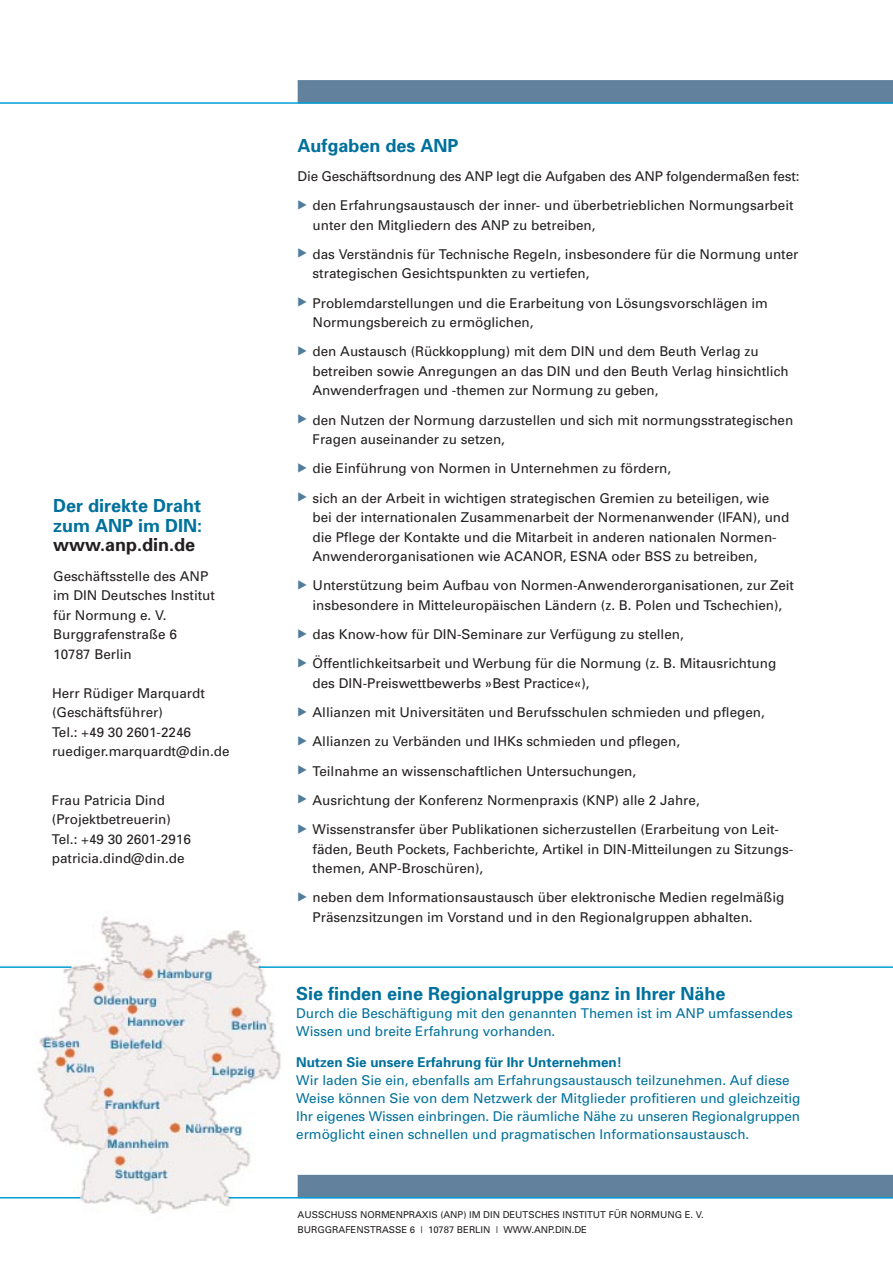
<style>
.page{position:relative;width:893px;height:1263px;background:#fff}
.page>*{position:absolute;margin:0;border:0;box-sizing:border-box;transform-origin:0 0}
.t1{font:700 18px/19.5px "Univers";color:#00719c}
.t2{font:700 18px "Univers";color:#231f20}
.t3{font:13.5px/19.5px "Univers";color:#231f20}
.t4{font:13.5px/18px "Univers";color:#00719c}
.t5{font:700 13.5px "Univers";color:#00719c}
.t6{font:9.45px/15px "Univers";color:#231f20}
.s1{font-family:"European Pi Three";font-size:12px;color:#507c9b}
</style>
<div class="page">
<div style="left:298px;top:1175px;width:595px;height:23px;background:#61819c"></div>
<div style="left:298px;top:80px;width:595px;height:23px;background:#61819c"></div>
<hr style="left:0;top:102px;width:893px;height:2px;background:#009fd5">
<img style="left:34px;top:916px;width:249px;height:298px">
<hr style="left:259px;top:966px;width:634px;height:2px;background:#009fd5">
<hr style="left:0;top:966px;width:72px;height:2px;background:#009fd5">
<hr style="left:229px;top:1197px;width:664px;height:1px;background:#009fd5">
<hr style="left:0;top:1197px;width:80px;height:1px;background:#009fd5">
<h1 class="t1" style="left:53px;top:498px;width:150px">Der direkte Draht zum ANP im DIN:</h1>
<h1 class="t2" style="left:53px;top:538px;width:143px">www.anp.din.de</h1>
<p class="t3" style="left:53px;top:567px;width:163px">Geschäftsstelle des ANP im DIN Deutsches Institut für Normung e. V.<br>Burggrafenstraße 6<br>10787 Berlin</p>
<p class="t3" style="left:52px;top:684px;width:179px">Herr Rüdiger Marquardt (Geschäftsführer)<br>Tel.: +49 30 2601-2246 ruediger.marquardt@din.de</p>
<p class="t3" style="left:52px;top:791px;width:141px">Frau Patricia Dind (Projektbetreuerin)<br>Tel.: +49 30 2601-2916 patricia.dind@din.de</p>
<h1 class="t1" style="left:298px;top:137px;width:162px">Aufgaben des ANP</h1>
<p class="t3" style="left:298px;top:167px;width:503px">Die Geschäftsordnung des ANP legt die Aufgaben des ANP folgendermaßen fest:</p>
<p class="t3" style="left:313px;top:197px;width:483px;text-indent:-15px"><span class="s1">-</span> den Erfahrungsaustausch der inner- und überbetrieblichen Normungsarbeit unter den Mitgliedern des ANP zu betreiben,</p>
<p class="t3" style="left:313px;top:245px;width:487px;text-indent:-15px"><span class="s1">-</span> das Verständnis für Technische Regeln, insbesondere für die Normung unter strategischen Gesichtspunkten zu vertiefen,</p>
<p class="t3" style="left:313px;top:294px;width:457px;text-indent:-15px"><span class="s1">-</span> Problemdarstellungen und die Erarbeitung von Lösungsvorschlägen im<br>Normungsbereich zu ermöglichen,</p>
<p class="t3" style="left:313px;top:343px;width:478px;text-indent:-15px"><span class="s1">-</span> den Austausch (Rückkopplung) mit dem DIN und dem Beuth Verlag zu betreiben sowie Anregungen an das DIN und den Beuth Verlag hinsichtlich<br>Anwenderfragen und -themen zur Normung zu geben,</p>
<p class="t3" style="left:313px;top:411px;width:482px;text-indent:-15px"><span class="s1">-</span> den Nutzen der Normung darzustellen und sich mit normungsstrategischen<br>Fragen auseinander zu setzen,</p>
<p class="t3" style="left:298px;top:460px;width:375px"><span class="s1">-</span> die Einführung von Normen in Unternehmen zu fördern,</p>
<p class="t3" style="left:313px;top:489px;width:478px;text-indent:-15px"><span class="s1">-</span> sich an der Arbeit in wichtigen strategischen Gremien zu beteiligen, wie bei der internationalen Zusammenarbeit der Normenanwender (IFAN), und die Pflege der Kontakte und die Mitarbeit in anderen nationalen Normen-Anwen derorganisationen wie ACANOR, ESNA oder BSS zu betreiben,</p>
<p class="t3" style="left:298px;top:577px;width:498px;text-align:center"><span class="s1">-</span> Unterstützung beim Aufbau von Normen-Anwenderorganisationen, zur Zeit insbesondere in Mitteleuropäischen Ländern (z. B. Polen und Tschechien),</p>
<p class="t3" style="left:298px;top:626px;width:388px"><span class="s1">-</span> das Know-how für DIN-Seminare zur Verfügung zu stellen,</p>
<p class="t3" style="left:313px;top:655px;width:465px;text-indent:-15px"><span class="s1">-</span> Öffentlichkeitsarbeit und Werbung für die Normung (z. B. Mitausrichtung des DIN-Preiswettbewerbs »Best Practice«),</p>
<p class="t3" style="left:298px;top:704px;width:469px"><span class="s1">-</span> Allianzen mit Universitäten und Berufsschulen schmieden und pflegen,</p>
<p class="t3" style="left:298px;top:733px;width:384px"><span class="s1">-</span> Allianzen zu Verbänden und IHKs schmieden und pflegen,</p>
<p class="t3" style="left:298px;top:762px;width:340px"><span class="s1">-</span> Teilnahme an wissenschaftlichen Untersuchungen,</p>
<p class="t3" style="left:298px;top:791px;width:404px"><span class="s1">-</span> Ausrichtung der Konferenz Normenpraxis (KNP) alle 2 Jahre,</p>
<p class="t3" style="left:313px;top:821px;width:482px;text-indent:-15px"><span class="s1">-</span> Wissenstransfer über Publikationen sicherzustellen (Erarbeitung von Leit - fäden, Beuth Pockets, Fachberichte, Artikel in DIN-Mitteilungen zu Sitzungs - themen, ANP-Broschüren),</p>
<p class="t3" style="left:313px;top:889px;width:473px;text-indent:-15px"><span class="s1">-</span> neben dem Informationsaustausch über elektronische Medien regelmäßig<br>Präsenzsitzungen im Vorstand und in den Regionalgruppen abhalten.</p>
<h1 class="t1" style="left:296px;top:985px;width:431px">Sie finden eine Regionalgruppe ganz in Ihrer Nähe</h1>
<p class="t4" style="left:296px;top:1005px;width:498px">Durch die Beschäftigung mit den genannten Themen ist im ANP um fassendes<br>Wissen und breite Erfahrung vor handen.</p>
<p class="t5" style="left:296px;top:1057px;width:327px">Nutzen Sie unsere Erfahrung für Ihr Unter nehmen!</p>
<p class="t4" style="left:296px;top:1072px;width:506px">Wir laden Sie ein, ebenfalls am Erfahrungsaustausch teilzunehmen. Auf diese Weise können Sie von dem Netzwerk der Mitglieder profitieren und gleichzeitig Ihr eigenes Wissen ein bringen. Die räumliche Nähe zu unseren Regional gruppen ermöglicht einen schnellen und pragma tischen Informations austausch.</p>
<p class="t6" style="left:298px;top:1208px;width:408px">AUSSCHUSS NORMENPRAXIS (ANP) IM DIN DEUTSCHES INSTITUT FÜR NORMUNG E. V.<br>BURGGRAFENSTRASSE 6 | 10787 BERLIN | WWW.ANP.DIN.DE</p>
</div>
